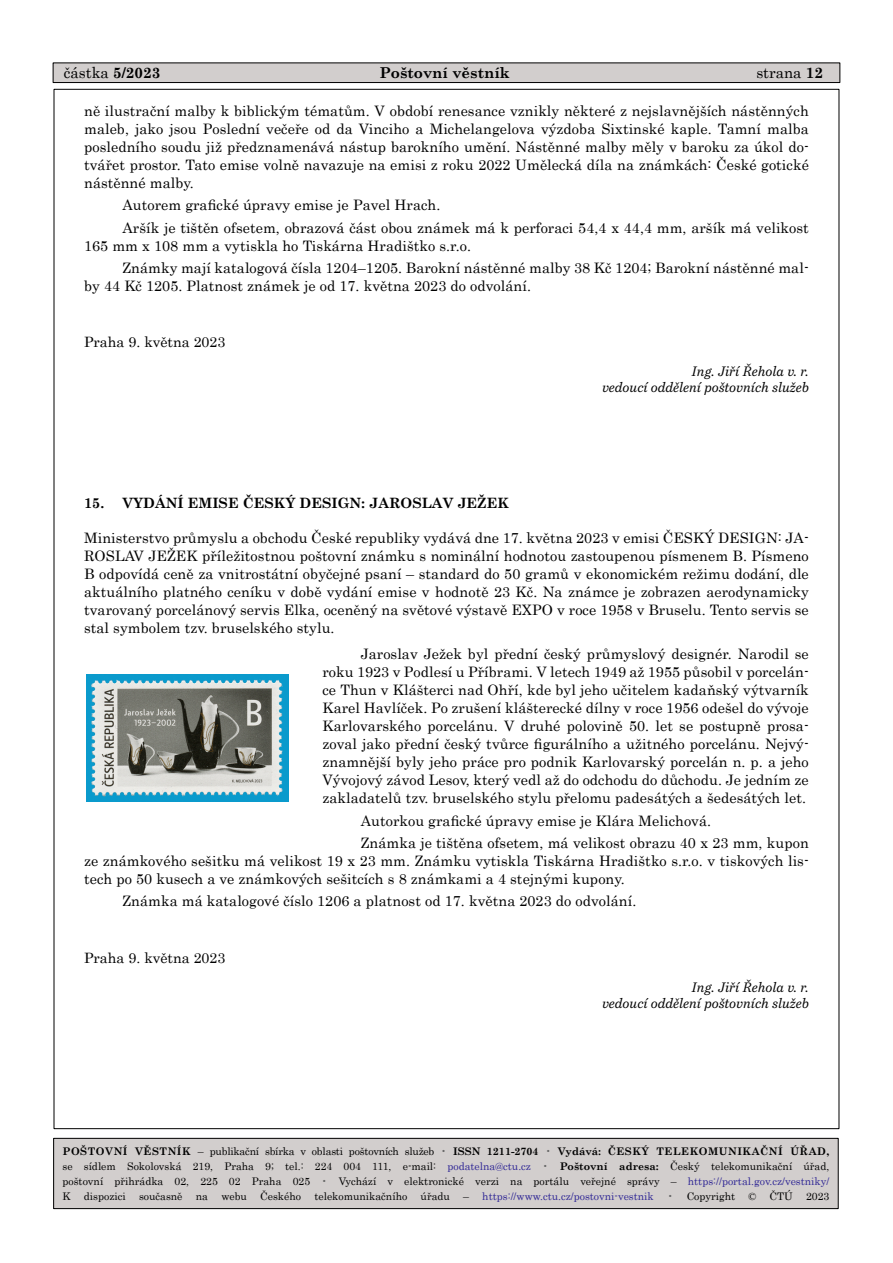
<style>
.page{position:relative;width:893px;height:1263px;background:#fff}
.page>*{position:absolute;margin:0;border:0;box-sizing:border-box;transform-origin:0 0}
.t1{font:15px "Century";color:#000}
.t2{font:700 15px "Century Schoolbook";color:#000}
.t3{font:14.4px/18px "Century";letter-spacing:.005em;color:#000}
.t4{font:700 14.25px "Century Schoolbook";color:#000}
.t5{font:14.25px "Century";color:#000}
.t6{font:italic 13.5px/16.2px "Bressay";color:#000;text-align:right}
.t7{font:10.5px/14.9px "Century";color:#000;text-align:justify}
.t8{font:700 10.5px "Century Schoolbook";letter-spacing:.05em;color:#000}
.t9{font:10.5px "Century";color:#302795}
.s1{font-family:"Century Schoolbook";font-weight:700}
.s2{font-family:"Century";font-weight:400}
.s3{font-family:"Century";font-weight:400;color:#666}
.s4{color:#302795}
.s5{color:#666}
.s6{color:#000}
</style>
<div class="page">
<div style="left:53px;top:63px;width:787px;height:20px;background:#d2cecd"></div>
<div style="left:53px;top:63px;width:787px;height:20px;border:1px solid #000"></div>
<img style="left:86px;top:674px;width:202px;height:127px">
<div style="left:54px;top:1138px;width:784px;height:70px;background:#d2cecd"></div>
<div style="left:53px;top:1138px;width:786px;height:71px;border:1px solid #000"></div>
<p class="t1" style="left:64px;top:60px;width:98px">částka <span class="s1">5/2023</span></p>
<p class="t2" style="left:379px;top:61px;width:132px">Poštovní věstník</p>
<p class="t1" style="left:756px;top:60px;width:68px">strana <span class="s1">12</span></p>
<p class="t3" style="left:84px;top:101px;width:726px;text-align:justify">ně ilustrační malby k biblickým tématům. V období renesance vznikly některé z nejslavnějších nástěnných maleb, jako jsou Poslední večeře od da Vinciho a Michelangelova výzdoba Sixtinské kaple. Tamní malba posledního soudu již předznamenává nástup barokního umění. Nástěnné malby měly v baroku za úkol do&shy;tvářet prostor. Tato emise volně navazuje na emisi z roku 2022 Umělecká díla na známkách: České gotické nástěnné malby.</p>
<p class="t3" style="left:122px;top:193px;width:688px;line-height:22.2px">Autorem grafické úpravy emise je Pavel Hrach.<br>Aršík je tištěn ofsetem, obrazová část obou známek má k perforaci 54,4 x 44,4 mm, aršík má velikost</p>
<p class="t3" style="left:122px;top:233px;width:688px;line-height:22.2px;text-indent:-38px">165 mm x 108 mm a vytiskla ho Tiskárna Hradištko s.r.o.<br>Známky mají katalogová čísla 1204–1205. Barokní nástěnné malby 38 Kč 1204; Barokní nástěnné mal-</p>
<p class="t3" style="left:84px;top:275px;width:448px">by 44 Kč 1205. Platnost známek je od 17. května 2023 do odvolání.</p>
<p class="t5" style="left:84px;top:330px;width:143px">Praha 9. května 2023</p>
<p class="t6" style="left:602px;top:363px;width:208px">Ing. Jiří Řehola v. r.<br>vedoucí oddělení poštovních služeb</p>
<p class="t4" style="left:84px;top:492px;width:426px">15. VYDÁNÍ EMISE ČESKÝ DESIGN: JAROSLAV JEŽEK</p>
<p class="t3" style="left:84px;top:527px;width:726px;text-align:justify">Ministerstvo průmyslu a obchodu České republiky vydává dne 17. května 2023 v emisi ČESKÝ DESIGN: JA-ROSLAV JEŽEK příležitostnou poštovní známku s nominální hodnotou zastoupenou písmenem B. Písmeno B odpovídá ceně za vnitrostátní obyčejné psaní – standard do 50 gramů v ekonomickém režimu dodání, dle aktuálního platného ceníku v době vydání emise v hodnotě 23 Kč. Na známce je zobrazen aerodynamicky tvarovaný porcelánový servis Elka, oceněný na světové výstavě EXPO v roce 1958 v Bruselu. Tento servis se stal symbolem tzv. bruselského stylu.</p>
<p class="t3" style="left:322px;top:644px;width:488px;text-align:justify;text-indent:38px">Jaroslav Ježek byl přední český průmyslový designér. Narodil se roku 1923 v Podlesí u Příbrami. V letech 1949 až 1955 působil v porcelán&shy;ce Thun v Klášterci nad Ohří, kde byl jeho učitelem kadaňský výtvarník Karel Havlíček. Po zrušení klášterecké dílny v roce 1956 odešel do vývoje Karlovarského porcelánu. V druhé polovině 50. let se postupně prosa&shy;zoval jako přední český tvůrce figurálního a užitného porcelánu. Nejvý&shy;znamnější byly jeho práce pro podnik Karlovarský porcelán n. p. a jeho Vývojový závod Lesov, který vedl až do odchodu do důchodu. Je jedním ze zakladatelů tzv. bruselského stylu přelomu padesátých a šedesátých let.</p>
<p class="t3" style="left:361px;top:808px;width:450px;line-height:22.2px">Autorkou grafické úpravy emise je Klára Melichová.<br>Známka je tištěna ofsetem, má velikost obrazu 40 x 23 mm, kupon</p>
<p class="t3" style="left:84px;top:850px;width:726px">ze známkového sešitku má velikost 19 x 23 mm. Známku vytiskla Tiskárna Hradištko s.r.o. v tiskových lis&shy;tech po 50 kusech a ve známkových sešitcích s 8 známkami a 4 stejnými kupony.</p>
<p class="t3" style="left:122px;top:891px;width:515px">Známka má katalogové číslo 1206 a platnost od 17. května 2023 do odvolání.</p>
<p class="t5" style="left:84px;top:945px;width:143px">Praha 9. května 2023</p>
<p class="t6" style="left:602px;top:979px;width:208px">Ing. Jiří Řehola v. r.<br>vedoucí oddělení poštovních služeb</p>
<p class="t8" style="left:63px;top:1143px;width:768px">POŠTOVNÍ VĚSTNÍK <span class="s2">– publikační sbírka v oblasti poštovních služeb</span> <span class="s3">•</span> ISSN 1211-2704 <span class="s3">•</span> Vydává: ČESKÝ TELEKOMUNIKAČNÍ ÚŘAD,</p>
<p class="t7" style="left:63px;top:1158px;width:768px">se sídlem Sokolovská 219, Praha 9; tel.: 224 004 111, e-mail: <span class="s4">podatelna@ctu.cz</span> <span class="s5">•</span> <span class="s1">Poštovní adresa:</span> Český telekomunikační úřad, poštovní přihrádka 02, 225 02 Praha 025 <span class="s5">•</span> Vychází v elektronické verzi na portálu veřejné správy – <span class="s4">https://portal.gov.cz/vestniky/ </span>K</p>
<p class="t7" style="left:84px;top:1187px;width:43px">dispozici</p>
<p class="t7" style="left:139px;top:1187px;width:45px">současně</p>
<p class="t7" style="left:196px;top:1187px;width:14px">na</p>
<p class="t7" style="left:221px;top:1187px;width:27px">webu</p>
<p class="t7" style="left:260px;top:1187px;width:42px">Českého</p>
<p class="t7" style="left:314px;top:1187px;width:94px">telekomunikačního</p>
<p class="t7" style="left:421px;top:1187px;width:31px">úřadu</p>
<p class="t9" style="left:463px;top:1187px;width:192px"><span class="s6">–</span> https://www.ctu.cz/postovni-vestnik</p>
<p class="t7" style="left:667px;top:1187px;width:70px"><span class="s5">•</span> Copyright</p>
<p class="t7" style="left:749px;top:1187px;width:9px">©</p>
<p class="t7" style="left:770px;top:1187px;width:25px">ČTÚ</p>
<p class="t7" style="left:806px;top:1187px;width:25px">2023</p>
</div>
